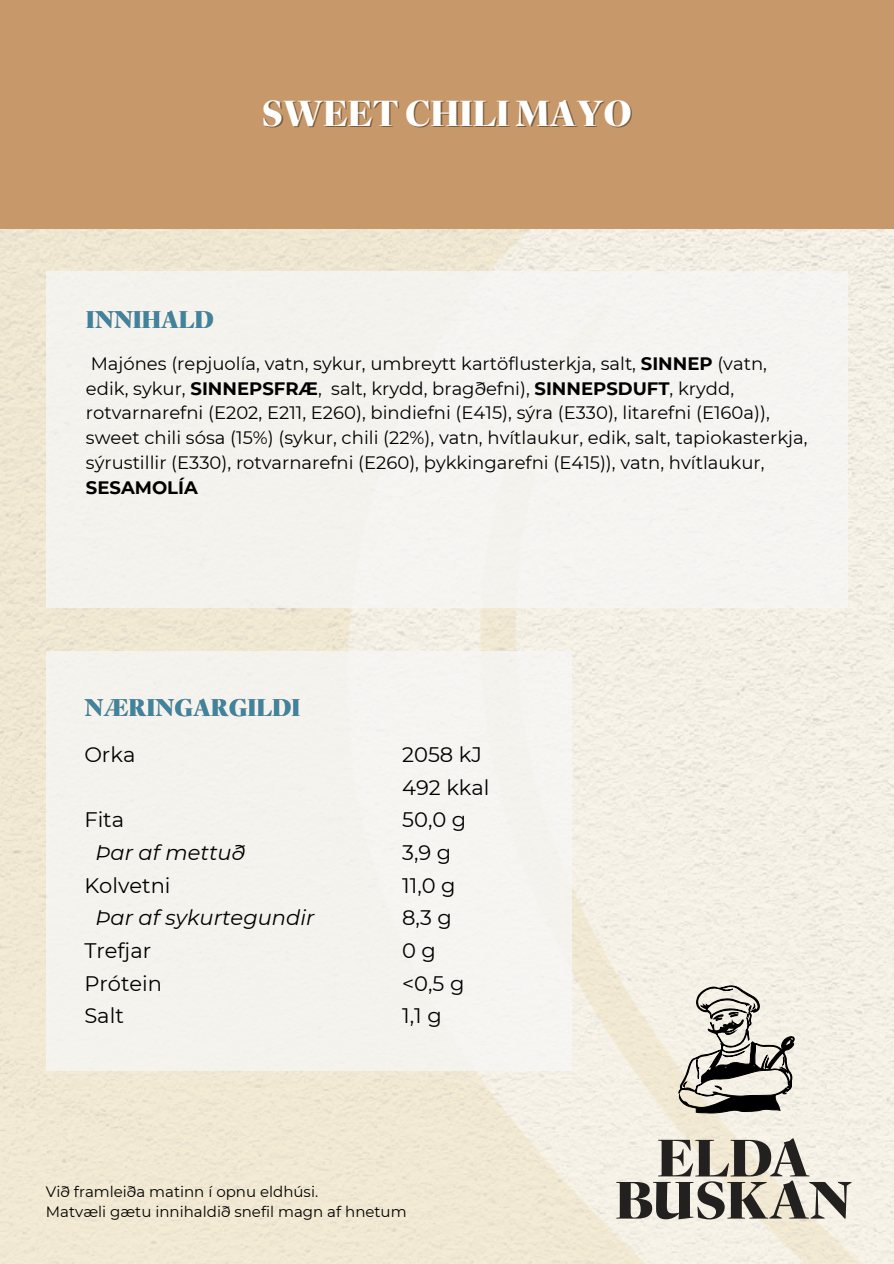
<style>
.page{position:relative;width:894px;height:1264px;background:#fff}
.page>*{position:absolute;margin:0;border:0;box-sizing:border-box;transform-origin:0 0}
.t1{font:900 36px "Reiher Headline";color:#fff}
.t2{font:900 24px "Reiher Headline";color:#3f839e}
.t3{font:21px/32.7px "Montserrat";color:#000}
.t4{font:italic 21px "Montserrat";color:#000}
.t5{font:18px/24.8px "Montserrat";color:#000}
.t6{font:15px "Montserrat";color:#000}
.s1{font-weight:700}
</style>
<div class="page">
<img style="left:1px;top:228px;width:892px;height:1035px">
<div style="left:0;top:0;width:893px;height:228px;background:#c79869"></div>
<div style="left:46px;top:271px;width:801px;height:337px;background:#f5f3f0"></div>
<div style="left:46px;top:651px;width:525px;height:419px;background:#f5f3ed"></div>
<svg style="left:678px;top:985px;width:116px;height:128px;background:#b2afa7"></svg>
<svg style="left:616px;top:1138px;width:235px;height:81px;background:#ada8a0"></svg>
<h1 class="t1" style="left:261px;top:89px;width:372px">SWEET CHILI MAYO</h1>
<p class="t2" style="left:86px;top:303px;width:129px">INNIHALD</p>
<h4 class="t5" style="left:86px;top:351px;width:723px">Majónes (repjuolía, vatn, sykur, umbreytt kartöflusterkja, salt, <span class="s1">SINNEP</span> (vatn, edik, sykur, <span class="s1">SINNEPSFRÆ</span>, salt, krydd, bragðefni), <span class="s1">SINNEPSDUFT</span>, krydd, rotvarnarefni (E202, E211, E260), bindiefni (E415), sýra (E330), litarefni (E160a)), sweet chili sósa (15%) (sykur, chili (22%), vatn, hvítlaukur, edik, salt, tapiokasterkja, sýrustillir (E330), rotvarnarefni (E260), þykkingarefni (E415)), vatn, hvítlaukur, <span class="s1">SESAMOLÍA</span></h4>
<h2 class="t2" style="left:84px;top:691px;width:217px">NÆRINGARGILDI</h2>
<h2 class="t3" style="left:84px;top:738px;width:53px">Orka</h2>
<h3 class="t3" style="left:84px;top:803px;width:41px">Fita</h3>
<h3 class="t4" style="left:95px;top:839px;width:151px">Þar af mettuð</h3>
<h3 class="t3" style="left:84px;top:868px;width:88px">Kolvetni</h3>
<h3 class="t4" style="left:95px;top:904px;width:220px">Þar af sykurtegundir</h3>
<h3 class="t3" style="left:84px;top:934px;width:68px">Trefjar</h3>
<h3 class="t3" style="left:84px;top:966px;width:79px">Prótein</h3>
<h3 class="t3" style="left:84px;top:999px;width:41px">Salt</h3>
<h3 class="t3" style="left:402px;top:738px;width:89px">2058 kJ<br>492 kkal<br>50,0 g<br>3,9 g<br>11,0 g<br>8,3 g<br>0 g<br>&lt;0,5 g<br>1,1 g</h3>
<h3 class="t6" style="left:46px;top:1181px;width:274px">Við framleiða matinn í opnu eldhúsi.</h3>
<p class="t6" style="left:46px;top:1202px;width:362px">Matvæli gætu innihaldið snefil magn af hnetum</p>
</div>
